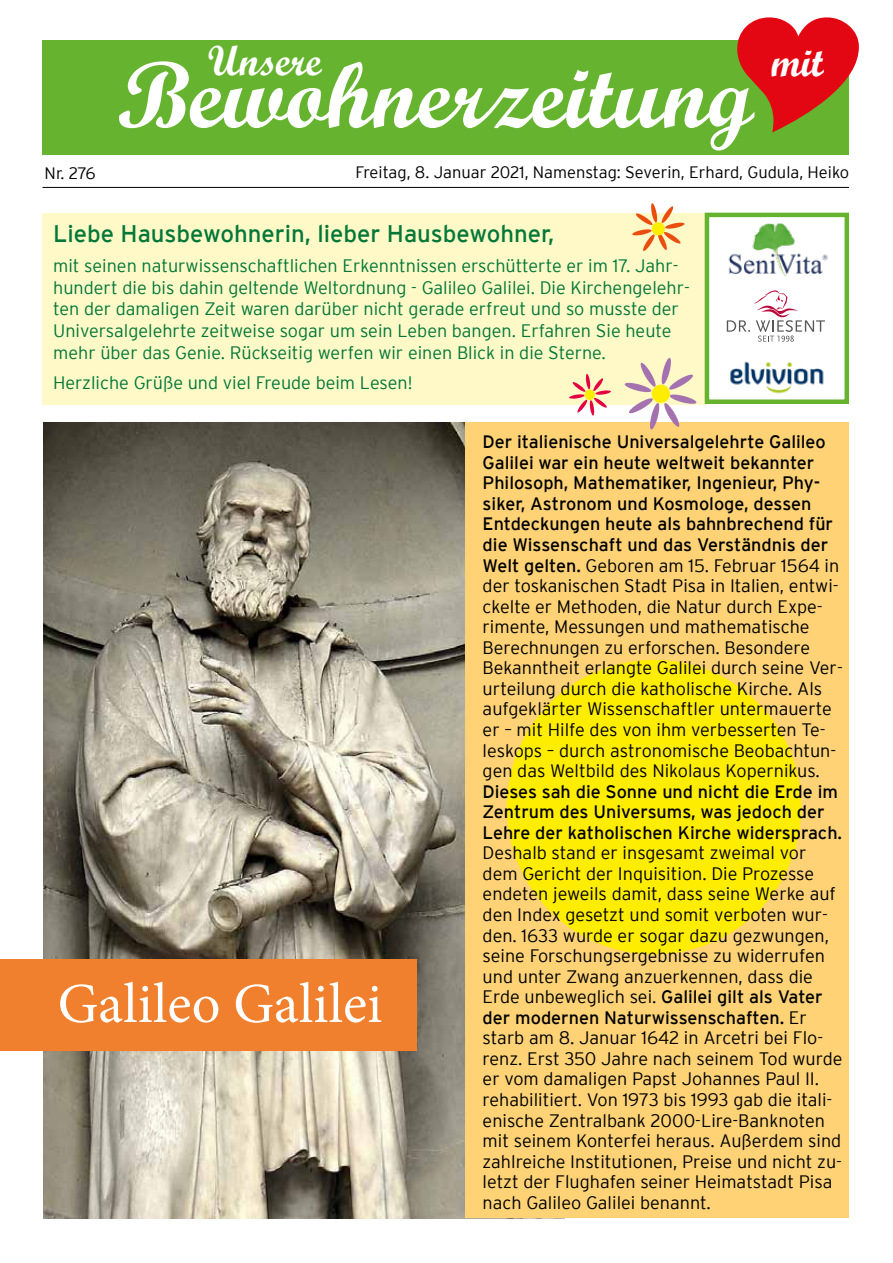
<style>
.page{position:relative;width:893px;height:1263px;background:#fff}
.page>*{position:absolute;margin:0;border:0;box-sizing:border-box;transform-origin:0 0}
.t1{font:93.9px "Script MT Bold";color:#fff}
.t2{font:56.55px "Minion Pro";color:#fff}
.t3{font:42px "Script MT Bold";color:#fff}
.t4{font:24px "Interstate";color:#007738}
.t5{font:300 18px/20.5px "Interstate";color:#000}
.t6{font:300 18px/21.6px "Interstate";color:#007738}
.t7{font:18px/20.5px "Interstate";color:#000}
.t8{font:300 16.5px "Interstate";color:#000}
.s1{font-weight:400}
</style>
<div class="page">
<img style="left:44px;top:422px;width:422px;height:796px">
<div style="left:0;top:959px;width:416px;height:91px;background:#f0802d"></div>
<div style="left:466px;top:422px;width:383px;height:796px;background:#fed275"></div>
<div style="left:43px;top:213px;width:665px;height:192px;background:#fff9c7"></div>
<hr style="left:43px;top:187px;width:806px;height:1px;background:#000">
<div style="left:43px;top:40px;width:806px;height:115px;background:#65b32e"></div>
<div style="left:705px;top:213px;width:144px;height:191px;background:#fff;border:4px solid #65b32e"></div>
<img style="left:730px;top:361px;width:94px;height:33px">
<svg style="left:727px;top:290px;width:98px;height:52px"></svg>
<img style="left:728px;top:224px;width:100px;height:53px">
<svg style="left:632px;top:203px;width:53px;height:48px"></svg>
<svg style="left:569px;top:374px;width:42px;height:42px"></svg>
<div style="left:584px;top:389px;width:11px;height:11px;background:#ffed00;border-radius:5px"></div>
<svg style="left:624px;top:357px;width:73px;height:73px"></svg>
<div style="left:507px;top:660px;width:294px;height:294px;background:#ffed00;border-radius:50%"></div>
<h3 class="t3" style="left:208px;top:35px;width:115px">Unsere</h3>
<h3 class="t3" style="left:771px;top:36px;width:54px">mit</h3>
<h1 class="t1" style="left:118px;top:38px;width:637px">Bewohnerzeitung</h1>
<p class="t8" style="left:45px;top:164px;width:53px">Nr. 276</p>
<p class="t8" style="left:355px;top:163px;width:495px">Freitag, 8. Januar 2021, Namenstag: Severin, Erhard, Gudula, Heiko</p>
<h3 class="t4" style="left:53px;top:220px;width:503px">Liebe Hausbewohnerin, lieber Hausbewohner,</h3>
<p class="t6" style="left:53px;top:255px;width:638px">mit seinen naturwissenschaftlichen Erkenntnissen erschütterte er im 17. Jahr&shy;hundert die bis dahin geltende Weltordnung - Galileo Galilei. Die Kirchengelehr&shy;ten der damaligen Zeit waren darüber nicht gerade erfreut und so musste der Universalgelehrte zeitweise sogar um sein Leben bangen. Erfahren Sie heute mehr über das Genie. Rückseitig werfen wir einen Blick in die Sterne.</p>
<p class="t6" style="left:53px;top:371px;width:361px">Herzliche Grüße und viel Freude beim Lesen!</p>
<h2 class="t2" style="left:58px;top:966px;width:326px">Galileo Galilei</h2>
<p class="t5" style="left:483px;top:431px;width:362px"><span class="s1">Der italienische Universalgelehrte Galileo Galilei war ein heute weltweit bekannter Philosoph, Mathematiker, Ingenieur, Phy&shy;siker, Astronom und Kosmologe, dessen Entdeckungen heute als bahnbrechend für die Wissenschaft und das Verständnis der Welt gelten.</span> Geboren am 15. Februar 1564 in der toskanischen Stadt Pisa in Italien, entwi&shy;ckelte er Methoden, die Natur durch Expe&shy;rimente, Messungen und mathematische Berechnungen zu erforschen. Besondere Bekanntheit erlangte Galilei durch seine Ver&shy;urteilung durch die katholische Kirche. Als aufgeklärter Wissenschaftler untermauerte er – mit Hilfe des von ihm verbesserten Te&shy;leskops – durch astronomische Beobachtun&shy;gen das Weltbild des Nikolaus Kopernikus.</p>
<p class="t7" style="left:483px;top:781px;width:361px">Dieses sah die Sonne und nicht die Erde im<br>Zentrum des Universums, was jedoch der<br>Lehre der katholischen Kirche widersprach.</p>
<p class="t5" style="left:483px;top:842px;width:361px">Deshalb stand er insgesamt zweimal vor dem Gericht der Inquisition. Die Prozesse endeten jeweils damit, dass seine Werke auf den Index gesetzt und somit verboten wur&shy;den. 1633 wurde er sogar dazu gezwungen, seine Forschungsergebnisse zu widerrufen und unter Zwang anzuerkennen, dass die Erde unbeweglich sei. <span class="s1">Galilei gilt als Vater der modernen Naturwissenschaften.</span> Er starb am 8. Januar 1642 in Arcetri bei Flo&shy;renz. Erst 350 Jahre nach seinem Tod wurde er vom damaligen Papst Johannes Paul II. rehabilitiert. Von 1973 bis 1993 gab die itali&shy;enische Zentralbank 2000-Lire-Banknoten mit seinem Konterfei heraus. Außerdem sind zahlreiche Institutionen, Preise und nicht zu&shy;letzt der Flughafen seiner Heimatstadt Pisa nach Galileo Galilei benannt.</p>
</div>
